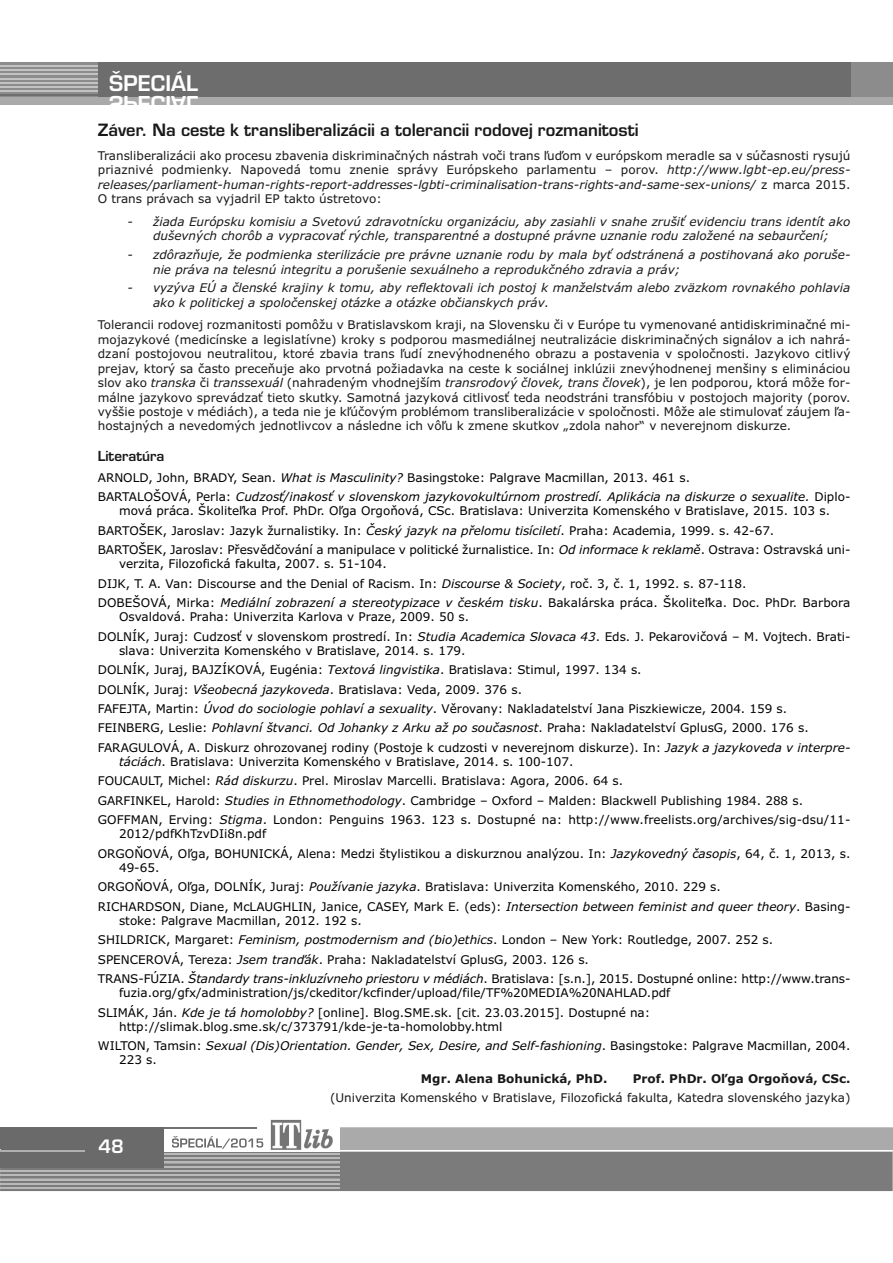
<style>
.page{position:relative;width:893px;height:1263px;background:#fff}
.page>*{position:absolute;margin:0;border:0;box-sizing:border-box;transform-origin:0 0}
.t1{font:21px "Euromode CE Bold";color:#fff}
.t2{font:18px "Euromode CE Bold";color:#fff}
.t3{font:16.5px "Euromode CE Bold";color:#191919}
.t4{font:13.5px "Euromode CE Bold";color:#191919}
.t5{font:12px/19.4px "Verdana";color:#000}
.t6{font:12px/14.4px "Verdana";color:#191919;text-align:justify}
.t7{font:italic 12px/14.4px "Verdana";color:#191919}
.t8{font:italic 12px/19.4px "Verdana";color:#000}
.t9{font:700 12px "Verdana";color:#191919}
.s1{font-style:italic}
.s2{font-style:normal}
</style>
<div class="page">
<div style="left:0;top:62px;width:893px;height:43px;background:#aaa"></div>
<div style="left:0;top:62px;width:893px;height:34px;background:#8c8c8c"></div>
<div style="left:98px;top:62px;width:752px;height:34px;background:#6d6d6d"></div>
<hr style="left:0;top:95px;width:98px;height:1px;background:#6d6d6d">
<hr style="left:0;top:91px;width:98px;height:1px;background:#c2c2c2">
<hr style="left:0;top:86px;width:98px;height:2px;background:#c2c2c2">
<hr style="left:0;top:82px;width:98px;height:2px;background:#c2c2c2">
<hr style="left:0;top:78px;width:98px;height:1px;background:#c2c2c2">
<hr style="left:0;top:74px;width:98px;height:1px;background:#c2c2c2">
<hr style="left:0;top:69px;width:98px;height:2px;background:#c2c2c2">
<hr style="left:0;top:65px;width:98px;height:2px;background:#c2c2c2">
<svg style="left:340px;top:1127px;width:553px;height:64px;background:#acacac"></svg>
<hr style="left:0;top:1150px;width:893px;height:1px;background:#fff">
<hr style="left:164px;top:1127px;width:93px;height:2px;background:#717171">
<img style="left:270px;top:1119px;width:61px;height:17px">
<svg style="left:0;top:1136px;width:892px;height:55px;background:#8f8f8f"></svg>
<hr style="left:0;top:1187px;width:340px;height:2px;background:#b9b9b9">
<hr style="left:0;top:1183px;width:340px;height:1px;background:#b9b9b9">
<hr style="left:0;top:1179px;width:340px;height:1px;background:#b9b9b9">
<hr style="left:0;top:1174px;width:340px;height:2px;background:#b9b9b9">
<hr style="left:0;top:1170px;width:340px;height:2px;background:#b9b9b9">
<hr style="left:0;top:1166px;width:340px;height:1px;background:#b9b9b9">
<hr style="left:0;top:1162px;width:340px;height:1px;background:#b9b9b9">
<hr style="left:0;top:1157px;width:340px;height:2px;background:#b9b9b9">
<hr style="left:0;top:1153px;width:340px;height:2px;background:#b9b9b9">
<div style="left:0;top:1127px;width:164px;height:41px;background:#6a6a6a"></div>
<hr style="left:0;top:1150px;width:84px;height:1px;background:#b0b0b0">
<h1 class="t1" style="left:109px;top:73px;width:90px">ŠŠPPEECCIIÁÁLL</h1>
<h3 class="t3" style="left:98px;top:120px;width:542px">Záver. Na ceste k transliberalizácii a tolerancii rodovej rozmanitosti</h3>
<p class="t6" style="left:98px;top:149px;width:754px">Transliberalizácii ako procesu zbavenia diskriminačných nástrah voči trans ľuďom v európskom meradle sa v súčasnosti rysujú priaznivé podmienky. Napovedá tomu znenie správy Európskeho parlamentu – porov. <span class="s1">http://www.lgbt-ep.eu/press&shy;releases/parliament-human-rights-report-addresses-lgbti-criminalisation-trans-rights-and-same-sex-unions/</span> z marca 2015.<br>O trans právach sa vyjadril EP takto ústretovo:</p>
<p class="t7" style="left:128px;top:215px;width:724px;text-align:center">- žiada Európsku komisiu a Svetovú zdravotnícku organizáciu, aby zasiahli v snahe zrušiť evidenciu trans identít ako duševných chorôb a vypracovať rýchle, transparentné a dostupné právne uznanie rodu založené na sebaurčení;</p>
<p class="t7" style="left:153px;top:248px;width:699px;text-indent:-26px">- zdôrazňuje, že podmienka sterilizácie pre právne uznanie rodu by mala byť odstránená a postihovaná ako poruše&shy;nie práva na telesnú integritu a porušenie sexuálneho a reprodukčného zdravia a práv;</p>
<p class="t7" style="left:153px;top:281px;width:699px;text-indent:-26px">- vyzýva EÚ a členské krajiny k tomu, aby reflektovali ich postoj k manželstvám alebo zväzkom rovnakého pohlavia ako k politickej a spoločenskej otázke a otázke občianskych práv.</p>
<p class="t6" style="left:98px;top:318px;width:754px">Tolerancii rodovej rozmanitosti pomôžu v Bratislavskom kraji, na Slovensku či v Európe tu vymenované antidiskriminačné mi&shy;mojazykové (medicínske a legislatívne) kroky s podporou masmediálnej neutralizácie diskriminačných signálov a ich nahrá&shy;dzaní postojovou neutralitou, ktoré zbavia trans ľudí znevýhodneného obrazu a postavenia v spoločnosti. Jazykovo citlivý prejav, ktorý sa často preceňuje ako prvotná požiadavka na ceste k sociálnej inklúzii znevýhodnenej menšiny s elimináciou slov ako <span class="s1">transka</span> či <span class="s1">transsexuál</span> (nahradeným vhodnejším <span class="s1">transrodový človek, trans človek</span>), je len podporou, ktorá môže for&shy;málne jazykovo sprevádzať tieto skutky. Samotná jazyková citlivosť teda neodstráni transfóbiu v postojoch majority (porov. vyššie postoje v médiách), a teda nie je kľúčovým problémom transliberalizácie v spoločnosti. Môže ale stimulovať záujem ľa&shy;hostajných a nevedomých jednotlivcov a následne ich vôľu k zmene skutkov „zdola nahor“ v neverejnom diskurze.</p>
<p class="t4" style="left:98px;top:448px;width:68px">Literatúra</p>
<p class="t8" style="left:98px;top:468px;width:754px"><span class="s2">ARNOLD, John, BRADY, Sean.</span> What is Masculinity? <span class="s2">Basingstoke: Palgrave Macmillan, 2013. 461 s.<br>BARTALOŠOVÁ, Perla:</span> Cudzosť/inakosť v slovenskom jazykovokultúrnom prostredí. Aplikácia na diskurze o sexualite. <span class="s2">Diplo-</span></p>
<p class="t5" style="left:98px;top:502px;width:754px;text-indent:21px">mová práca. Školiteľka Prof. PhDr. Oľga Orgoňová, CSc. Bratislava: Univerzita Komenského v Bratislave, 2015. 103 s.<br>BARTOŠEK, Jaroslav: Jazyk žurnalistiky. In: <span class="s1">Český jazyk na přelomu tisíciletí</span>. Praha: Academia, 1999. s. 42-67.<br>BARTOŠEK, Jaroslav: Přesvědčování a manipulace v politické žurnalistice. In: <span class="s1">Od informace k reklamě</span>. Ostrava: Ostravská uni-</p>
<p class="t5" style="left:98px;top:555px;width:754px;text-indent:21px">verzita, Filozofická fakulta, 2007. s. 51-104.<br>DIJK, T. A. Van: Discourse and the Denial of Racism. In: <span class="s1">Discourse &amp; Society</span>, roč. 3, č. 1, 1992. s. 87-118.<br>DOBEŠOVÁ, Mirka: <span class="s1">Mediální zobrazení a stereotypizace v českém tisku</span>. Bakalárska práca. Školiteľka. Doc. PhDr. Barbora</p>
<p class="t5" style="left:98px;top:608px;width:754px;text-indent:21px">Osvaldová. Praha: Univerzita Karlova v Praze, 2009. 50 s.<br>DOLNÍK, Juraj: Cudzosť v slovenskom prostredí. In: <span class="s1">Studia Academica Slovaca 43</span>. Eds. J. Pekarovičová – M. Vojtech. Brati-</p>
<p class="t5" style="left:98px;top:641px;width:754px;text-indent:21px">slava: Univerzita Komenského v Bratislave, 2014. s. 179.<br>DOLNÍK, Juraj, BAJZÍKOVÁ, Eugénia: <span class="s1">Textová lingvistika</span>. Bratislava: Stimul, 1997. 134 s.<br>DOLNÍK, Juraj: <span class="s1">Všeobecná jazykoveda</span>. Bratislava: Veda, 2009. 376 s.<br>FAFEJTA, Martin: <span class="s1">Úvod do sociologie pohlaví a sexuality</span>. Věrovany: Nakladatelství Jana Piszkiewicze, 2004. 159 s.<br>FEINBERG, Leslie: <span class="s1">Pohlavní štvanci. Od Johanky z Arku až po současnost</span>. Praha: Nakladatelství GplusG, 2000. 176 s.<br>FARAGULOVÁ, A. Diskurz ohrozovanej rodiny (Postoje k cudzosti v neverejnom diskurze). In: <span class="s1">Jazyk a jazykoveda v interpre-</span></p>
<p class="t5" style="left:98px;top:752px;width:754px;text-indent:21px"><span class="s1">táciách</span>. Bratislava: Univerzita Komenského v Bratislave, 2014. s. 100-107.<br>FOUCAULT, Michel: <span class="s1">Rád diskurzu</span>. Prel. Miroslav Marcelli. Bratislava: Agora, 2006. 64 s.<br>GARFINKEL, Harold: <span class="s1">Studies in Ethnomethodology</span>. Cambridge – Oxford – Malden: Blackwell Publishing 1984. 288 s.<br>GOFFMAN, Erving: <span class="s1">Stigma</span>. London: Penguins 1963. 123 s. Dostupné na: http://www.freelists.org/archives/sig-dsu/11-</p>
<p class="t5" style="left:98px;top:824px;width:754px;text-indent:21px">2012/pdfKhTzvDIi8n.pdf<br>ORGOŇOVÁ, Oľga, BOHUNICKÁ, Alena: Medzi štylistikou a diskurznou analýzou. In: <span class="s1">Jazykovedný časopis</span>, 64, č. 1, 2013, s.</p>
<p class="t5" style="left:98px;top:858px;width:754px;text-indent:21px">49-65.<br>ORGOŇOVÁ, Oľga, DOLNÍK, Juraj: <span class="s1">Používanie jazyka</span>. Bratislava: Univerzita Komenského, 2010. 229 s.<br>RICHARDSON, Diane, McLAUGHLIN, Janice, CASEY, Mark E. (eds): <span class="s1">Intersection between feminist and queer theory</span>. Basing-</p>
<p class="t5" style="left:98px;top:911px;width:754px;text-indent:21px">stoke: Palgrave Macmillan, 2012. 192 s.<br>SHILDRICK, Margaret: <span class="s1">Feminism, postmodernism and (bio)ethics</span>. London – New York: Routledge, 2007. 252 s.<br>SPENCEROVÁ, Tereza: <span class="s1">Jsem tranďák</span>. Praha: Nakladatelství GplusG, 2003. 126 s.<br>TRANS-FÚZIA. <span class="s1">Štandardy trans-inkluzívneho priestoru v médiách</span>. Bratislava: [s.n.], 2015. Dostupné online: http://www.trans-</p>
<p class="t5" style="left:98px;top:983px;width:574px;text-indent:21px">fuzia.org/gfx/administration/js/ckeditor/kcfinder/upload/file/TF%20MEDIA%20NAHLAD.pdf<br>SLIMÁK, Ján. <span class="s1">Kde je tá homolobby?</span> [online]. Blog.SME.sk. [cit. 23.03.2015]. Dostupné na:</p>
<p class="t5" style="left:98px;top:1017px;width:754px;text-indent:21px">http://slimak.blog.sme.sk/c/373791/kde-je-ta-homolobby.html<br>WILTON, Tamsin: <span class="s1">Sexual (Dis)Orientation. Gender, Sex, Desire, and Self-fashioning</span>. Basingstoke: Palgrave Macmillan, 2004.</p>
<p class="t5" style="left:119px;top:1050px;width:39px">223 s.</p>
<p class="t9" style="left:421px;top:1072px;width:188px">Mgr. Alena Bohunická, PhD.</p>
<p class="t9" style="left:633px;top:1072px;width:219px">Prof. PhDr. Oľga Orgoňová, CSc.</p>
<p class="t6" style="left:330px;top:1090px;width:522px">(Univerzita Komenského v Bratislave, Filozofická fakulta, Katedra slovenského jazyka)</p>
<h2 class="t2" style="left:98px;top:1135px;width:27px">48</h2>
</div>
